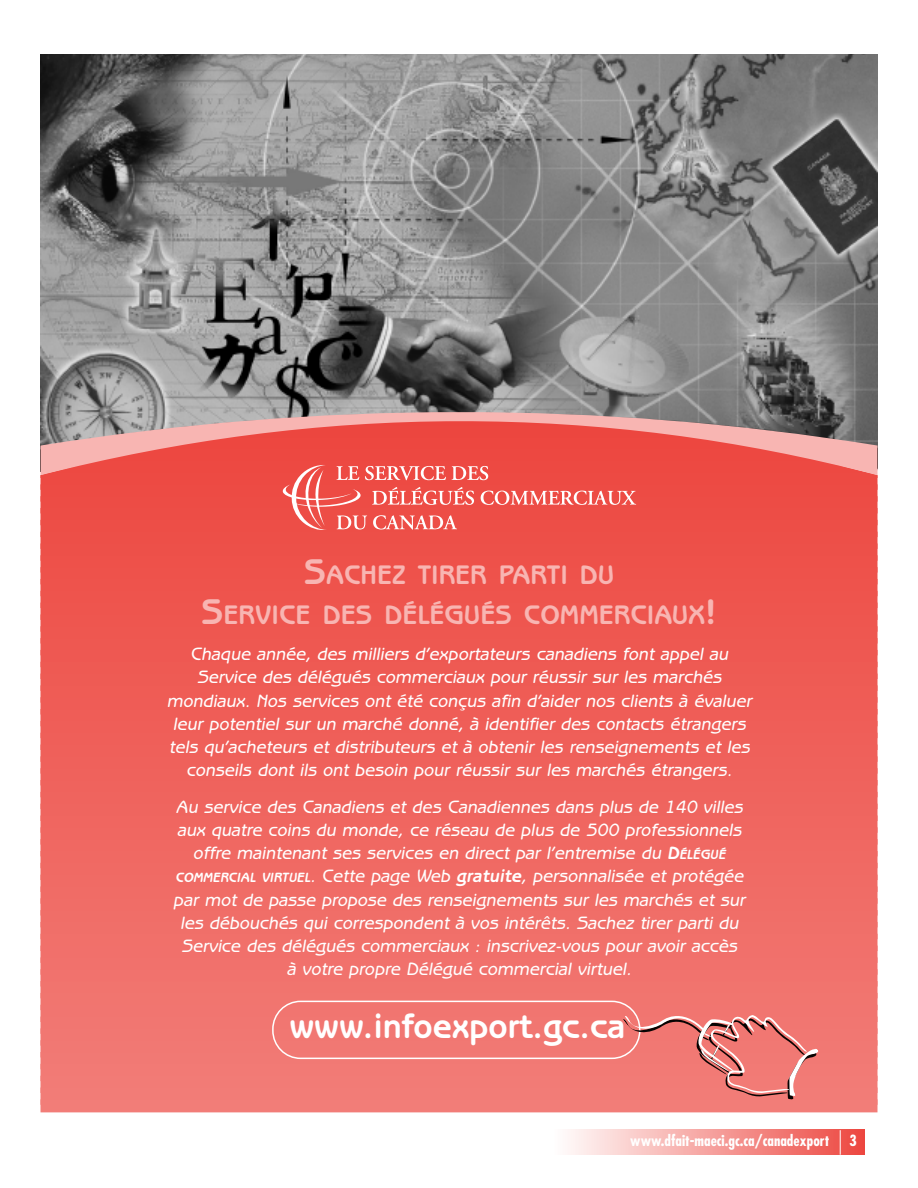
<style>
.page{position:relative;width:918px;height:1188px;background:#fff}
.page>*{position:absolute;margin:0;border:0;box-sizing:border-box;transform-origin:0 0}
.t1{font:700 34.5px "Benguiat Gothic";color:#fff}
.t2{font:700 27px/40.3px "Benguiat Gothic";color:#f8b5b2;text-align:center}
.t3{font:italic 500 18px/23.2px "Benguiat Gothic";color:#fff;text-align:center}
.t4{font:700 condensed 15px "Futura";color:#fff}
.s1{font-size:36px}
.s2{font-weight:700}
.s3{font-weight:700;font-size:13.5px}
</style>
<div class="page">
<svg style="left:570px;top:1129px;width:295px;height:26px;background:#f59d9a"></svg>
<img style="left:40px;top:54px;width:838px;height:347px">
<div style="left:40px;top:472px;width:838px;height:19px;background:#ed4a43"></div>
<div style="left:40px;top:483px;width:838px;height:19px;background:#ed4b44"></div>
<div style="left:40px;top:495px;width:838px;height:19px;background:#ed4c45"></div>
<div style="left:40px;top:507px;width:838px;height:19px;background:#ed4d46"></div>
<div style="left:40px;top:519px;width:838px;height:19px;background:#ed4e47"></div>
<div style="left:40px;top:531px;width:838px;height:19px;background:#ed4f48"></div>
<div style="left:40px;top:543px;width:838px;height:19px;background:#ed5049"></div>
<div style="left:40px;top:554px;width:838px;height:19px;background:#ee514a"></div>
<div style="left:40px;top:566px;width:838px;height:19px;background:#ee524b"></div>
<div style="left:40px;top:578px;width:838px;height:19px;background:#ee534c"></div>
<div style="left:40px;top:590px;width:838px;height:19px;background:#ee544d"></div>
<div style="left:40px;top:602px;width:838px;height:19px;background:#ee554e"></div>
<div style="left:40px;top:614px;width:838px;height:19px;background:#ee564f"></div>
<div style="left:40px;top:625px;width:838px;height:19px;background:#ee5750"></div>
<div style="left:40px;top:637px;width:838px;height:19px;background:#ee5851"></div>
<div style="left:40px;top:649px;width:838px;height:19px;background:#ee5852"></div>
<div style="left:40px;top:661px;width:838px;height:19px;background:#ee5a53"></div>
<div style="left:40px;top:673px;width:838px;height:19px;background:#ee5b54"></div>
<div style="left:40px;top:685px;width:838px;height:19px;background:#ef5c55"></div>
<div style="left:40px;top:696px;width:838px;height:19px;background:#ef5c56"></div>
<div style="left:40px;top:708px;width:838px;height:19px;background:#ef5d57"></div>
<div style="left:40px;top:720px;width:838px;height:19px;background:#ef5e58"></div>
<div style="left:40px;top:732px;width:838px;height:19px;background:#ef5f59"></div>
<div style="left:40px;top:744px;width:838px;height:19px;background:#ef605a"></div>
<div style="left:40px;top:756px;width:838px;height:18px;background:#ef615b"></div>
<div style="left:40px;top:767px;width:838px;height:19px;background:#ef625c"></div>
<div style="left:40px;top:779px;width:838px;height:19px;background:#ef635d"></div>
<div style="left:40px;top:791px;width:838px;height:19px;background:#ef645e"></div>
<div style="left:40px;top:803px;width:838px;height:19px;background:#ef655f"></div>
<div style="left:40px;top:815px;width:838px;height:19px;background:#f06660"></div>
<div style="left:40px;top:826px;width:838px;height:19px;background:#f06761"></div>
<div style="left:40px;top:838px;width:838px;height:19px;background:#f06862"></div>
<div style="left:40px;top:850px;width:838px;height:19px;background:#f06963"></div>
<div style="left:40px;top:862px;width:838px;height:19px;background:#f06a64"></div>
<div style="left:40px;top:874px;width:838px;height:19px;background:#f06b65"></div>
<div style="left:40px;top:886px;width:838px;height:19px;background:#f06c66"></div>
<div style="left:40px;top:897px;width:838px;height:19px;background:#f06d67"></div>
<div style="left:40px;top:909px;width:838px;height:19px;background:#f06e68"></div>
<div style="left:40px;top:921px;width:838px;height:19px;background:#f06f69"></div>
<div style="left:40px;top:933px;width:838px;height:19px;background:#f1706a"></div>
<div style="left:40px;top:945px;width:838px;height:19px;background:#f1706b"></div>
<div style="left:40px;top:957px;width:838px;height:19px;background:#f1716c"></div>
<div style="left:40px;top:968px;width:838px;height:19px;background:#f1726d"></div>
<div style="left:40px;top:980px;width:838px;height:19px;background:#f1746e"></div>
<div style="left:40px;top:992px;width:838px;height:19px;background:#f1756f"></div>
<div style="left:40px;top:1004px;width:838px;height:19px;background:#f17570"></div>
<div style="left:40px;top:1016px;width:838px;height:19px;background:#f17671"></div>
<div style="left:40px;top:1028px;width:838px;height:19px;background:#f17772"></div>
<div style="left:40px;top:1039px;width:838px;height:19px;background:#f17873"></div>
<div style="left:40px;top:1051px;width:838px;height:19px;background:#f17974"></div>
<div style="left:40px;top:1063px;width:838px;height:19px;background:#f27a75"></div>
<div style="left:40px;top:1075px;width:838px;height:19px;background:#f27b76"></div>
<div style="left:40px;top:1087px;width:838px;height:19px;background:#f27c77"></div>
<div style="left:40px;top:1099px;width:838px;height:13px;background:#f27d78"></div>
<svg style="left:40px;top:401px;width:838px;height:74px;background:#ce7470"></svg>
<svg style="left:272px;top:1001px;width:546px;height:99px"></svg>
<svg style="left:283px;top:465px;width:353px;height:65px"></svg>
<h2 class="t2" style="left:202px;top:557px;width:517px"><span class="s1">S</span>ACHEZ TIRER PARTI DU<br><span class="s1">S</span>ERVICE DES DÉLÉGUÉS COMMERCIAUX<span class="s1">!</span></h2>
<p class="t3" style="left:167px;top:644px;width:586px">Chaque année, des milliers d’exportateurs canadiens font appel au Service des délégués commerciaux pour réussir sur les marchés mondiaux. Nos services ont été conçus afin d’aider nos clients à évaluer leur potentiel sur un marché donné, à identifier des contacts étrangers tels qu’acheteurs et distributeurs et à obtenir les renseignements et les conseils dont ils ont besoin pour réussir sur les marchés étrangers.</p>
<p class="t3" style="left:173px;top:797px;width:573px">Au service des Canadiens et des Canadiennes dans plus de 140 villes aux quatre coins du monde, ce réseau de plus de 500 professionnels offre maintenant ses services en direct par l’entremise du <span class="s2">D</span><span class="s3">ÉLÉGUÉ COMMERCIAL VIRTUEL</span>. Cette page Web <span class="s2">gratuite</span>, personnalisée et protégée par mot de passe propose des renseignements sur les marchés et sur les débouchés qui correspondent à vos intérêts. Sachez tirer parti du Service des délégués commerciaux : inscrivez-vous pour avoir accès<br>à votre propre Délégué commercial virtuel.</p>
<h1 class="t1" style="left:289px;top:1014px;width:339px">www.infoexport.gc.ca</h1>
<p class="t4" style="left:630px;top:1134px;width:201px">www.dfait-maeci.gc.ca/canadexport</p>
<p class="t4" style="left:850px;top:1134px;width:9px">3</p>
</div>
